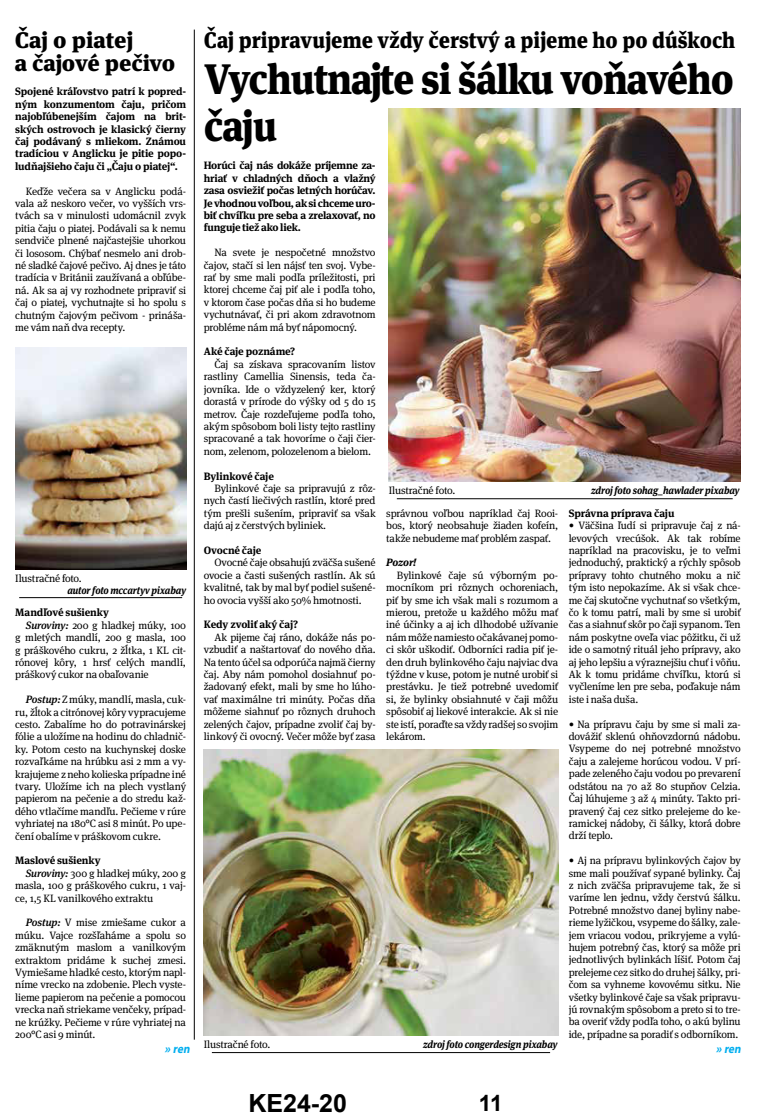
<style>
.page{position:relative;width:762px;height:1113px;background:#fff}
.page>*{position:absolute;margin:0;border:0;box-sizing:border-box;transform-origin:0 0}
.t1{font:900 42.5px/46.2px "Meta Serif Pro";letter-spacing:-.025em;color:#000;scale:.91 1}
.t2{font:700 25px "Arial";color:#000}
.t3{font:900 22.5px "Meta Serif Pro";color:#000;scale:.91 1}
.t4{font:900 22.5px/22.5px "Meta Serif Pro";color:#000}
.t5{font:700 22.5px "Arial";color:#000}
.t6{font:italic 700 12.5px "Myriad Pro";color:#00aeef}
.t7{font:10.62px/12.4px "Meta Serif Pro";letter-spacing:-.015em;color:#000;text-align:justify}
.t8{font:700 10.62px/12.4px "Meta Serif Pro";letter-spacing:-.015em;color:#000;text-align:justify}
.t9{font:italic 700 10.62px "Meta Serif Pro";letter-spacing:-.015em;color:#000;scale:.9 1}
.t10{font:italic 700 10.62px "Meta Serif Pro";letter-spacing:-.015em;color:#000}
.s1{font-weight:500;font-style:italic}
</style>
<div class="page">
<img style="left:389px;top:109px;width:352px;height:372px">
<hr style="left:397px;top:498px;width:336px;height:1px;background:#000">
<img style="left:204px;top:749px;width:354px;height:286px">
<hr style="left:212px;top:1052px;width:338px;height:1px;background:#000">
<hr style="left:194px;top:30px;width:1px;height:1009px;background:#000">
<img style="left:15px;top:347px;width:171px;height:222px">
<hr style="left:19px;top:597px;width:163px;height:1px;background:#000">
<h3 class="t4" style="left:15px;top:28px;width:162px">Čaj o piatej<br>a čajové pečivo</h3>
<p class="t8" style="left:15px;top:85px;width:172px">Spojené kráľovstvo patrí k popred&shy;ným konzumentom čaju, pričom najobľúbenejším čajom na brit&shy;ských ostrovoch je klasický čierny čaj podávaný s mliekom. Známou tradíciou v Anglicku je pitie popo&shy;ludňajšieho čaju či „Čaju o piatej“.</p>
<p class="t7" style="left:15px;top:185px;width:172px;text-indent:11px">Keďže večera sa v Anglicku podá&shy;vala až neskoro večer, vo vyšších vrs&shy;tvách sa v minulosti udomácnil zvyk pitia čaju o piatej. Podávali sa k nemu sendviče plnené najčastejšie uhorkou či lososom. Chýbať nesmelo ani drob&shy;né sladké čajové pečivo. Aj dnes je táto tradícia v Británii zaužívaná a obľúbe&shy;ná. Ak sa aj vy rozhodnete pripraviť si čaj o piatej, vychutnajte si ho spolu s chutným čajovým pečivom - prináša&shy;me vám naň dva recepty.</p>
<p class="t7" style="left:15px;top:572px;width:68px">Ilustračné foto.</p>
<p class="t9" style="left:67px;top:585px;width:133px">autor foto mccartyv pixabay</p>
<p class="t8" style="left:15px;top:606px;width:95px">Mandľové sušienky</p>
<p class="t7" style="left:26px;top:619px;width:162px"><span class="s1">Suroviny:</span> 200 g hladkej múky, 100</p>
<p class="t7" style="left:15px;top:631px;width:172px">g mletých mandlí, 200 g masla, 100</p>
<p class="t7" style="left:15px;top:643px;width:172px">g práškového cukru, 2 žĺtka, 1 KL cit-</p>
<p class="t7" style="left:15px;top:656px;width:172px">rónovej kôry, 1 hrsť celých mandlí,</p>
<p class="t7" style="left:15px;top:668px;width:135px">práškový cukor na obaľovanie</p>
<p class="t7" style="left:15px;top:693px;width:172px;text-indent:11px"><span class="s1">Postup:</span> Z múky, mandlí, masla, cuk&shy;ru, žĺtok a citrónovej kôry vypracujeme cesto. Zabalíme ho do potravinárskej fólie a uložíme na hodinu do chladnič&shy;ky. Potom cesto na kuchynskej doske rozvaľkáme na hrúbku asi 2 mm a vy&shy;krajujeme z neho kolieska prípadne iné tvary. Uložíme ich na plech vystlaný papierom na pečenie a do stredu kaž&shy;dého vtlačíme mandľu. Pečieme v rúre vyhriatej na 180°C asi 8 minút. Po upe&shy;čení obalíme v práškovom cukre.</p>
<p class="t8" style="left:15px;top:854px;width:87px">Maslové sušienky</p>
<p class="t7" style="left:26px;top:867px;width:162px"><span class="s1">Suroviny:</span> 300 g hladkej múky, 200 g</p>
<p class="t7" style="left:15px;top:879px;width:172px">masla, 100 g práškového cukru, 1 vaj-</p>
<p class="t7" style="left:15px;top:891px;width:140px">ce, 1,5 KL vanilkového extraktu</p>
<p class="t7" style="left:15px;top:916px;width:172px;text-indent:11px"><span class="s1">Postup:</span> V mise zmiešame cukor a múku. Vajce rozšľaháme a spolu so zmäknutým maslom a vanilkovým extraktom pridáme k suchej zmesi.<br>Vymiešame hladké cesto, ktorým napl&shy;níme vrecko na zdobenie. Plech vyste&shy;lieme papierom na pečenie a pomocou vrecka naň striekame venčeky, prípad&shy;ne krúžky. Pečieme v rúre vyhriatej na 200°C asi 9 minút.</p>
<p class="t6" style="left:165px;top:1041px;width:28px">» ren</p>
<h3 class="t3" style="left:204px;top:27px;width:585px">Čaj pripravujeme vždy čerstvý a pijeme ho po dúškoch</h3>
<h1 class="t1" style="left:204px;top:55px;width:584px">Vychutnajte si šálku voňavého čaju</h1>
<p class="t8" style="left:204px;top:159px;width:173px">Horúci čaj nás dokáže príjemne za&shy;hriať v chladných dňoch a vlažný zasa osviežiť počas letných horúčav.<br>Je vhodnou voľbou, ak si chceme uro&shy;biť chvíľku pre seba a zrelaxovať, no funguje tiež ako liek.</p>
<p class="t7" style="left:204px;top:246px;width:173px;text-indent:11px">Na svete je nespočetné množstvo čajov, stačí si len nájsť ten svoj. Vybe&shy;rať by sme mali podľa príležitosti, pri ktorej chceme čaj piť ale i podľa toho, v ktorom čase počas dňa si ho budeme vychutnávať, či pri akom zdravotnom probléme nám má byť nápomocný.</p>
<p class="t8" style="left:204px;top:345px;width:93px">Aké čaje poznáme?</p>
<p class="t7" style="left:204px;top:358px;width:173px;text-indent:11px">Čaj sa získava spracovaním listov rastliny Camellia Sinensis, teda ča&shy;jovníka. Ide o vždyzelený ker, ktorý dorastá v prírode do výšky od 5 do 15 metrov. Čaje rozdeľujeme podľa toho, akým spôsobom boli listy tejto rastliny spracované a tak hovoríme o čaji čier&shy;nom, zelenom, polozelenom a bielom.</p>
<p class="t8" style="left:204px;top:469px;width:72px">Bylinkové čaje</p>
<p class="t7" style="left:204px;top:482px;width:173px;text-indent:11px">Bylinkové čaje sa pripravujú z rôz&shy;nych častí liečivých rastlín, ktoré pred tým prešli sušením, pripraviť sa však dajú aj z čerstvých byliniek.</p>
<p class="t8" style="left:204px;top:544px;width:59px">Ovocné čaje</p>
<p class="t7" style="left:204px;top:556px;width:173px;text-indent:11px">Ovocné čaje obsahujú zväčša sušené ovocie a časti sušených rastlín. Ak sú kvalitné, tak by mal byť podiel sušené&shy;ho ovocia vyšší ako 50% hmotnosti.</p>
<p class="t8" style="left:204px;top:618px;width:96px">Kedy zvoliť aký čaj?</p>
<p class="t7" style="left:204px;top:631px;width:173px;text-indent:11px">Ak pijeme čaj ráno, dokáže nás po&shy;vzbudiť a naštartovať do nového dňa.<br>Na tento účel sa odporúča najmä čierny čaj. Aby nám pomohol dosiahnuť po&shy;žadovaný efekt, mali by sme ho lúho&shy;vať maximálne tri minúty. Počas dňa môžeme siahnuť po rôznych druhoch zelených čajov, prípadne zvoliť čaj by&shy;linkový či ovocný. Večer môže byť zasa</p>
<p class="t7" style="left:389px;top:484px;width:68px">Ilustračné foto.</p>
<p class="t9" style="left:591px;top:486px;width:167px">zdroj foto sohag_hawlader pixabay</p>
<p class="t8" style="left:569px;top:506px;width:107px">Správna príprava čaju</p>
<p class="t7" style="left:569px;top:519px;width:173px">• Väčšina ľudí si pripravuje čaj z ná&shy;levových vrecúšok. Ak tak robíme napríklad na pracovisku, je to veľmi jednoduchý, praktický a rýchly spôsob prípravy tohto chutného moku a nič tým isto nepokazíme. Ak si však chce&shy;me čaj skutočne vychutnať so všetkým, čo k tomu patrí, mali by sme si urobiť čas a siahnuť skôr po čaji sypanom. Ten nám poskytne oveľa viac pôžitku, či už ide o samotný rituál jeho prípravy, ako aj jeho lepšiu a výraznejšiu chuť i vôňu.<br>Ak k tomu pridáme chvíľku, ktorú si vyčleníme len pre seba, poďakuje nám iste i naša duša.</p>
<p class="t7" style="left:569px;top:718px;width:173px">• Na prípravu čaju by sme si mali za&shy;dovážiť sklenú ohňovzdornú nádobu.<br>Vsypeme do nej potrebné množstvo čaju a zalejeme horúcou vodou. V prí&shy;pade zeleného čaju vodou po prevarení odstátou na 70 až 80 stupňov Celzia.<br>Čaj lúhujeme 3 až 4 minúty. Takto pri&shy;pravený čaj cez sitko prelejeme do ke&shy;ramickej nádoby, či šálky, ktorá dobre drží teplo.</p>
<p class="t7" style="left:569px;top:854px;width:173px">• Aj na prípravu bylinkových čajov by sme mali používať sypané bylinky. Čaj z nich zväčša pripravujeme tak, že si varíme len jednu, vždy čerstvú šálku.<br>Potrebné množstvo danej byliny nabe&shy;rieme lyžičkou, vsypeme do šálky, zale&shy;jem vriacou vodou, prikryjeme a vylú&shy;hujem potrebný čas, ktorý sa môže pri jednotlivých bylinkách líšiť. Potom čaj prelejeme cez sitko do druhej šálky, pri&shy;čom sa vyhneme kovovému sitku. Nie všetky bylinkové čaje sa však pripravu&shy;jú rovnakým spôsobom a preto si to tre&shy;ba overiť vždy podľa toho, o akú bylinu ide, prípadne sa poradiť s odborníkom.</p>
<p class="t6" style="left:715px;top:1041px;width:28px">» ren</p>
<p class="t7" style="left:386px;top:507px;width:173px">správnou voľbou napríklad čaj Rooi&shy;bos, ktorý neobsahuje žiaden kofeín, takže nebudeme mať problém zaspať.</p>
<p class="t10" style="left:386px;top:558px;width:32px">Pozor!</p>
<p class="t7" style="left:386px;top:569px;width:173px;text-indent:11px">Bylinkové čaje sú výborným po&shy;mocníkom pri rôznych ochoreniach, piť by sme ich však mali s rozumom a mierou, pretože u každého môžu mať iné účinky a aj ich dlhodobé užívanie nám môže namiesto očakávanej pomo&shy;ci skôr uškodiť. Odborníci radia piť je&shy;den druh bylinkového čaju najviac dva týždne v kuse, potom je nutné urobiť si prestávku. Je tiež potrebné uvedomiť si, že bylinky obsiahnuté v čaji môžu spôsobiť aj liekové interakcie. Ak si nie ste istí, poraďte sa vždy radšej so svojim lekárom.</p>
<p class="t7" style="left:204px;top:1038px;width:68px">Ilustračné foto.</p>
<p class="t9" style="left:423px;top:1040px;width:151px">zdroj foto congerdesign pixabay</p>
<h2 class="t2" style="left:248px;top:1088px;width:100px">KE24-20</h2>
<h3 class="t5" style="left:479px;top:1090px;width:25px">11</h3>
</div>
